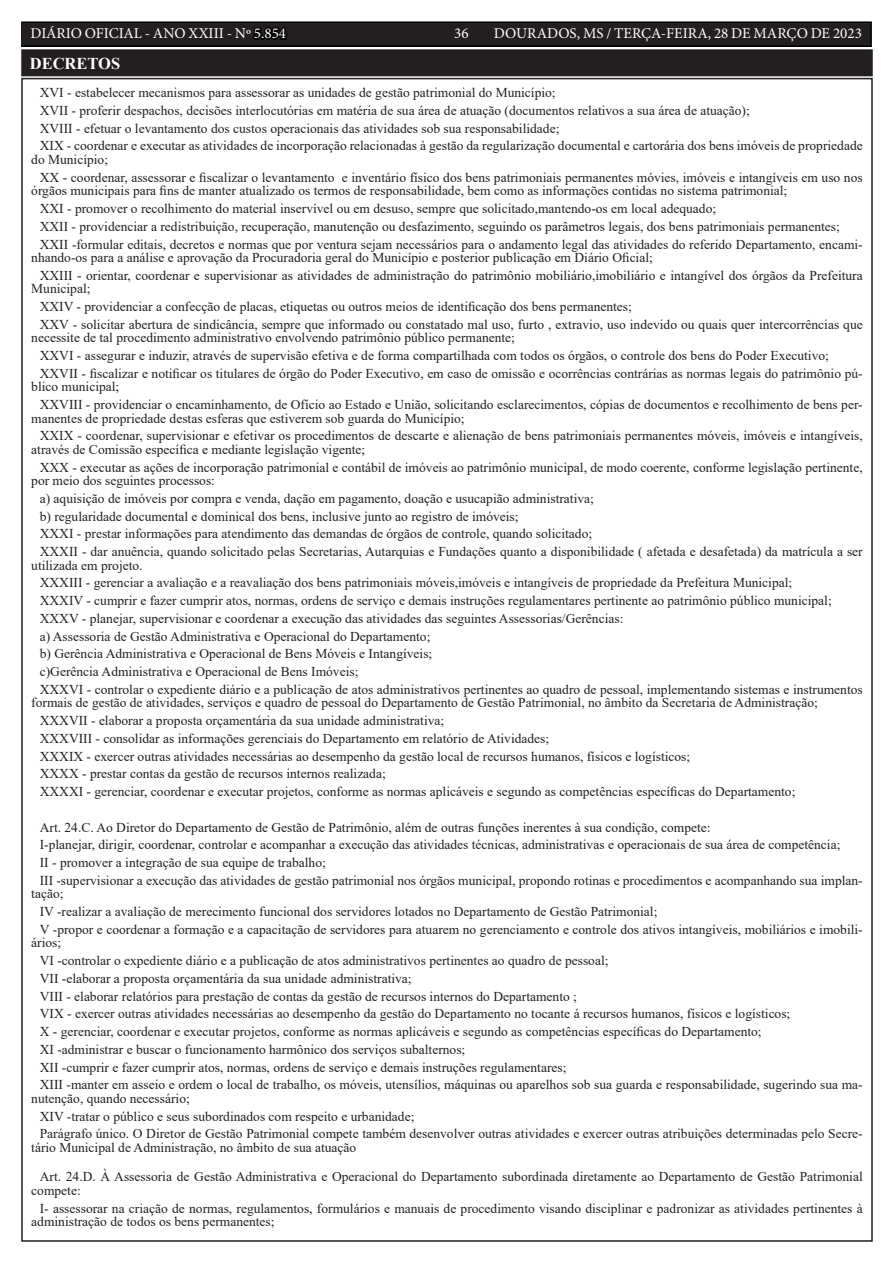
<style>
.page{position:relative;width:893px;height:1263px;background:#fff}
.page>*{position:absolute;margin:0;border:0;box-sizing:border-box;transform-origin:0 0}
.t1{font:700 16.5px "Times New Roman";color:#fff}
.t2{font:15px "Minion Pro";color:#fff}
.t3{font:13.5px/17.7px "Times New Roman";color:#231f20}
.s1{color:#000}
</style>
<div class="page">
<div style="left:21px;top:22px;width:850px;height:24px;background:#231f20"></div>
<div style="left:21px;top:21px;width:851px;height:26px;border:2px solid #000"></div>
<div style="left:23px;top:51px;width:848px;height:23px;background:#231f20"></div>
<div style="left:21px;top:49px;width:852px;height:27px;border:4px solid #231f20"></div>
<p class="t2" style="left:31px;top:24px;width:257px">DIÁRIO OFICIAL - ANO XXIII - Nº <span class="s1">5.854</span></p>
<p class="t2" style="left:454px;top:24px;width:16px">36</p>
<p class="t2" style="left:494px;top:24px;width:370px">DOURADOS, MS / TERÇA-FEIRA, 28 DE MARÇO DE 2023</p>
<p class="t1" style="left:30px;top:52px;width:92px">DECRETOS</p>
<p class="t3" style="left:40px;top:83px;width:824px">XVI - estabelecer mecanismos para assessorar as unidades de gestão patrimonial do Município;<br>XVII - proferir despachos, decisões interlocutórias em matéria de sua área de atuação (documentos relativos a sua área de atuação);<br>XVIII - efetuar o levantamento dos custos operacionais das atividades sob sua responsabilidade;<br>XIX - coordenar e executar as atividades de incorporação relacionadas à gestão da regularização documental e cartorária dos bens imóveis de propriedade</p>
<p class="t3" style="left:40px;top:150px;width:824px;text-indent:-9px">do Município;<br>XX - coordenar, assessorar e fiscalizar o levantamento e inventário físico dos bens patrimoniais permanentes móvies, imóveis e intangíveis em uso nos</p>
<p class="t3" style="left:40px;top:181px;width:824px;text-indent:-9px">órgãos municipais para fins de manter atualizado os termos de responsabilidade, bem como as informações contidas no sistema patrimonial;<br>XXI - promover o recolhimento do material inservível ou em desuso, sempre que solicitado,mantendo-os em local adequado;<br>XXII - providenciar a redistribuição, recuperação, manutenção ou desfazimento, seguindo os parâmetros legais, dos bens patrimoniais permanentes; XXII -formular editais, decretos e normas que por ventura sejam necessários para o andamento legal das atividades do referido Departamento, encami-</p>
<p class="t3" style="left:40px;top:248px;width:824px;text-indent:-9px">nhando-os para a análise e aprovação da Procuradoria geral do Município e posterior publicação em Diário Oficial;<br>XXIII - orientar, coordenar e supervisionar as atividades de administração do patrimônio mobiliário,imobiliário e intangível dos órgãos da Prefeitura</p>
<p class="t3" style="left:40px;top:279px;width:824px;text-indent:-9px">Municipal;<br>XXIV - providenciar a confecção de placas, etiquetas ou outros meios de identificação dos bens permanentes;<br>XXV - solicitar abertura de sindicância, sempre que informado ou constatado mal uso, furto , extravio, uso indevido ou quais quer intercorrências que</p>
<p class="t3" style="left:40px;top:328px;width:824px;text-indent:-9px">necessite de tal procedimento administrativo envolvendo patrimônio público permanente;<br>XXVI - assegurar e induzir, através de supervisão efetiva e de forma compartilhada com todos os órgãos, o controle dos bens do Poder Executivo;<br>XXVII - fiscalizar e notificar os titulares de órgão do Poder Executivo, em caso de omissão e ocorrências contrárias as normas legais do patrimônio pú-</p>
<p class="t3" style="left:40px;top:377px;width:824px;text-indent:-9px">blico municipal;<br>XXVIII - providenciar o encaminhamento, de Ofício ao Estado e União, solicitando esclarecimentos, cópias de documentos e recolhimento de bens per-</p>
<p class="t3" style="left:40px;top:409px;width:824px;text-indent:-9px">manentes de propriedade destas esferas que estiverem sob guarda do Município;<br>XXIX - coordenar, supervisionar e efetivar os procedimentos de descarte e alienação de bens patrimoniais permanentes móveis, imóveis e intangíveis,</p>
<p class="t3" style="left:40px;top:440px;width:824px;text-indent:-9px">através de Comissão específica e mediante legislação vigente;<br>XXX - executar as ações de incorporação patrimonial e contábil de imóveis ao patrimônio municipal, de modo coerente, conforme legislação pertinente,</p>
<p class="t3" style="left:40px;top:471px;width:824px;text-indent:-9px">por meio dos seguintes processos:<br>a) aquisição de imóveis por compra e venda, dação em pagamento, doação e usucapião administrativa;<br>b) regularidade documental e dominical dos bens, inclusive junto ao registro de imóveis;<br>XXXI - prestar informações para atendimento das demandas de órgãos de controle, quando solicitado;<br>XXXII - dar anuência, quando solicitado pelas Secretarias, Autarquias e Fundações quanto a disponibilidade ( afetada e desafetada) da matrícula a ser</p>
<p class="t3" style="left:40px;top:556px;width:824px;text-indent:-9px">utilizada em projeto.<br>XXXIII - gerenciar a avaliação e a reavaliação dos bens patrimoniais móveis,imóveis e intangíveis de propriedade da Prefeitura Municipal;<br>XXXIV - cumprir e fazer cumprir atos, normas, ordens de serviço e demais instruções regulamentares pertinente ao patrimônio público municipal; XXXV - planejar, supervisionar e coordenar a execução das atividades das seguintes Assessorias/Gerências:<br>a) Assessoria de Gestão Administrativa e Operacional do Departamento;<br>b) Gerência Administrativa e Operacional de Bens Móveis e Intangíveis;<br>c)Gerência Administrativa e Operacional de Bens Imóveis;<br>XXXVI - controlar o expediente diário e a publicação de atos administrativos pertinentes ao quadro de pessoal, implementando sistemas e instrumentos</p>
<p class="t3" style="left:40px;top:693px;width:780px;text-indent:-9px">formais de gestão de atividades, serviços e quadro de pessoal do Departamento de Gestão Patrimonial, no âmbito da Secretaria de Administração; XXXVII - elaborar a proposta orçamentária da sua unidade administrativa;<br>XXXVIII - consolidar as informações gerenciais do Departamento em relatório de Atividades;<br>XXXIX - exercer outras atividades necessárias ao desempenho da gestão local de recursos humanos, físicos e logísticos;<br>XXXX - prestar contas da gestão de recursos internos realizada;<br>XXXXI - gerenciar, coordenar e executar projetos, conforme as normas aplicáveis e segundo as competências específicas do Departamento;</p>
<p class="t3" style="left:40px;top:818px;width:824px">Art. 24.C. Ao Diretor do Departamento de Gestão de Patrimônio, além de outras funções inerentes à sua condição, compete:<br>I-planejar, dirigir, coordenar, controlar e acompanhar a execução das atividades técnicas, administrativas e operacionais de sua área de competência;<br>II - promover a integração de sua equipe de trabalho;<br>III -supervisionar a execução das atividades de gestão patrimonial nos órgãos municipal, propondo rotinas e procedimentos e acompanhando sua implan-</p>
<p class="t3" style="left:40px;top:885px;width:824px;text-indent:-9px">tação;<br>IV -realizar a avaliação de merecimento funcional dos servidores lotados no Departamento de Gestão Patrimonial;<br>V -propor e coordenar a formação e a capacitação de servidores para atuarem no gerenciamento e controle dos ativos intangíveis, mobiliários e imobili-</p>
<p class="t3" style="left:40px;top:934px;width:824px;text-indent:-9px">ários;<br>VI -controlar o expediente diário e a publicação de atos administrativos pertinentes ao quadro de pessoal;<br>VII -elaborar a proposta orçamentária da sua unidade administrativa;<br>VIII - elaborar relatórios para prestação de contas da gestão de recursos internos do Departamento ;<br>VIX - exercer outras atividades necessárias ao desempenho da gestão do Departamento no tocante á recursos humanos, físicos e logísticos;<br>X - gerenciar, coordenar e executar projetos, conforme as normas aplicáveis e segundo as competências específicas do Departamento;<br>XI -administrar e buscar o funcionamento harmônico dos serviços subalternos;<br>XII -cumprir e fazer cumprir atos, normas, ordens de serviço e demais instruções regulamentares;<br>XIII -manter em asseio e ordem o local de trabalho, os móveis, utensílios, máquinas ou aparelhos sob sua guarda e responsabilidade, sugerindo sua ma-</p>
<p class="t3" style="left:40px;top:1089px;width:824px;text-indent:-9px">nutenção, quando necessário;<br>XIV -tratar o público e seus subordinados com respeito e urbanidade;<br>Parágrafo único. O Diretor de Gestão Patrimonial compete também desenvolver outras atividades e exercer outras atribuições determinadas pelo Secre-</p>
<p class="t3" style="left:40px;top:1132px;width:824px;line-height:29.5px;text-indent:-9px">tário Municipal de Administração, no âmbito de sua atuação<br>Art. 24.D. À Assessoria de Gestão Administrativa e Operacional do Departamento subordinada diretamente ao Departamento de Gestão Patrimonial</p>
<p class="t3" style="left:40px;top:1181px;width:824px;text-indent:-9px">compete:<br>I- assessorar na criação de normas, regulamentos, formulários e manuais de procedimento visando disciplinar e padronizar as atividades pertinentes à</p>
<p class="t3" style="left:31px;top:1212px;width:245px">administração de todos os bens permanentes;</p>
</div>
